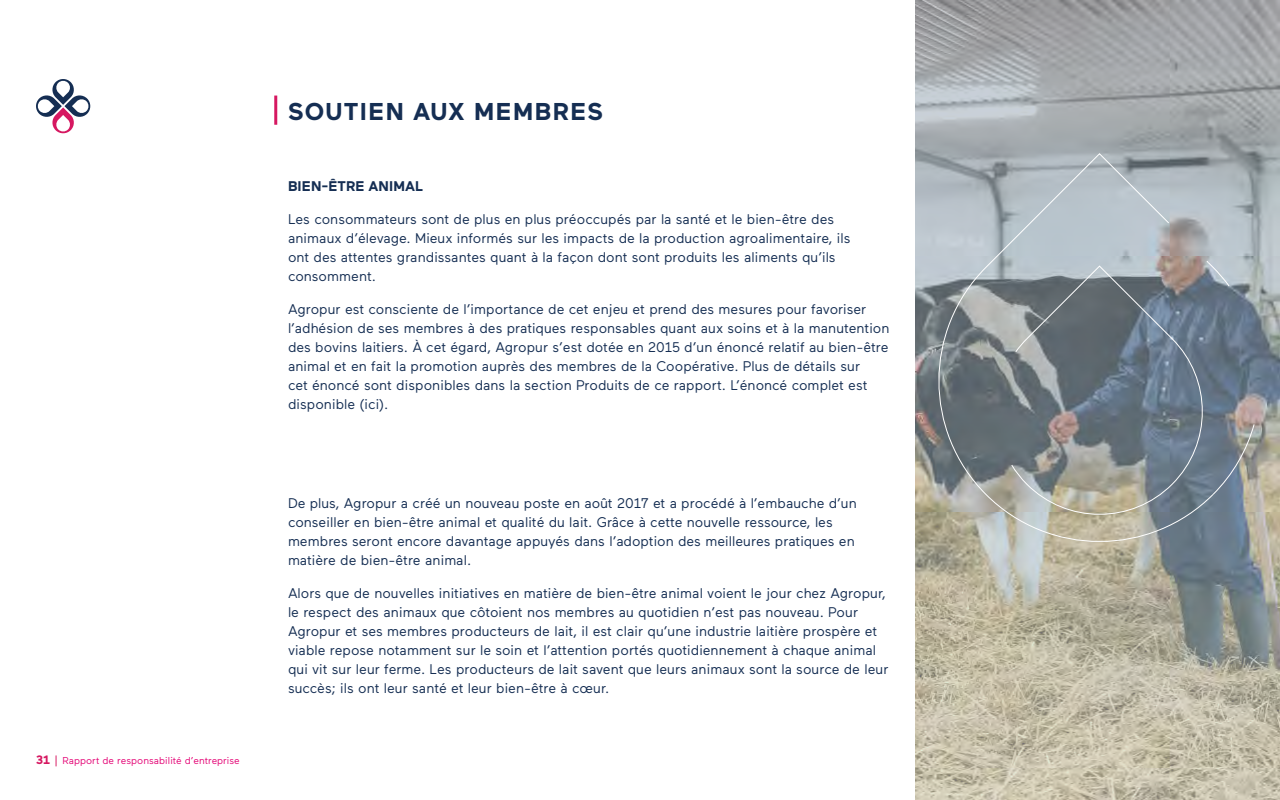
<style>
.page{position:relative;width:1280px;height:800px;background:#fff}
.page>*{position:absolute;margin:0;border:0;box-sizing:border-box;transform-origin:0 0}
.t1{font:700 24.3px "Maax";letter-spacing:.05em;color:#152e53}
.t2{font:14px/19px "Maax";color:#152e53}
.t3{font:700 14px "Maax";color:#152e53}
.t4{font:10px "Maax";color:#e40375}
.s1{font-weight:700;font-size:12.1px;color:#d61861}
.s2{font-size:12.1px;color:#d61861}
</style>
<div class="page">
<svg style="left:915px;top:0;width:365px;height:800px;background:#aeaea5"></svg>
<svg style="left:36px;top:79px;width:55px;height:55px"></svg>
<hr style="left:274px;top:96px;width:3px;height:29px;background:#d61861">
<svg style="left:1214px;top:265px;width:41px;height:261px;background:#79848f"></svg>
<svg style="left:922px;top:152px;width:292px;height:407px;background:#90989b"></svg>
<svg style="left:1205px;top:260px;width:26px;height:27px"></svg>
<svg style="left:1014px;top:337px;width:14px;height:16px"></svg>
<p class="t4" style="left:36px;top:755px;width:205px"><span class="s1">31</span> <span class="s2">|</span> Rapport de responsabilité d’entreprise</p>
<h1 class="t1" style="left:288px;top:98px;width:316px">SOUTIEN AUX MEMBRES</h1>
<p class="t3" style="left:288px;top:178px;width:136px">BIEN-ÊTRE ANIMAL</p>
<p class="t2" style="left:288px;top:210px;width:564px">Les consommateurs sont de plus en plus préoccupés par la santé et le bien-être des animaux d’élevage. Mieux informés sur les impacts de la production agroalimentaire, ils ont des attentes grandissantes quant à la façon dont sont produits les aliments qu’ils consomment.</p>
<p class="t2" style="left:288px;top:300px;width:603px">Agropur est consciente de l’importance de cet enjeu et prend des mesures pour favoriser l’adhésion de ses membres à des pratiques responsables quant aux soins et à la manutention des bovins laitiers. À cet égard, Agropur s’est dotée en 2015 d’un énoncé relatif au bien-être animal et en fait la promotion auprès des membres de la Coopérative. Plus de détails sur<br>cet énoncé sont disponibles dans la section Produits de ce rapport. L’énoncé complet est disponible (ici).</p>
<p class="t2" style="left:288px;top:494px;width:570px">De plus, Agropur a créé un nouveau poste en août 2017 et a procédé à l’embauche d’un conseiller en bien-être animal et qualité du lait. Grâce à cette nouvelle ressource, les membres seront encore davantage appuyés dans l’adoption des meilleures pratiques en matière de bien-être animal.</p>
<p class="t2" style="left:288px;top:584px;width:602px">Alors que de nouvelles initiatives en matière de bien-être animal voient le jour chez Agropur, le respect des animaux que côtoient nos membres au quotidien n’est pas nouveau. Pour Agropur et ses membres producteurs de lait, il est clair qu’une industrie laitière prospère et viable repose notamment sur le soin et l’attention portés quotidiennement à chaque animal qui vit sur leur ferme. Les producteurs de lait savent que leurs animaux sont la source de leur succès; ils ont leur santé et leur bien-être à cœur.</p>
</div>
